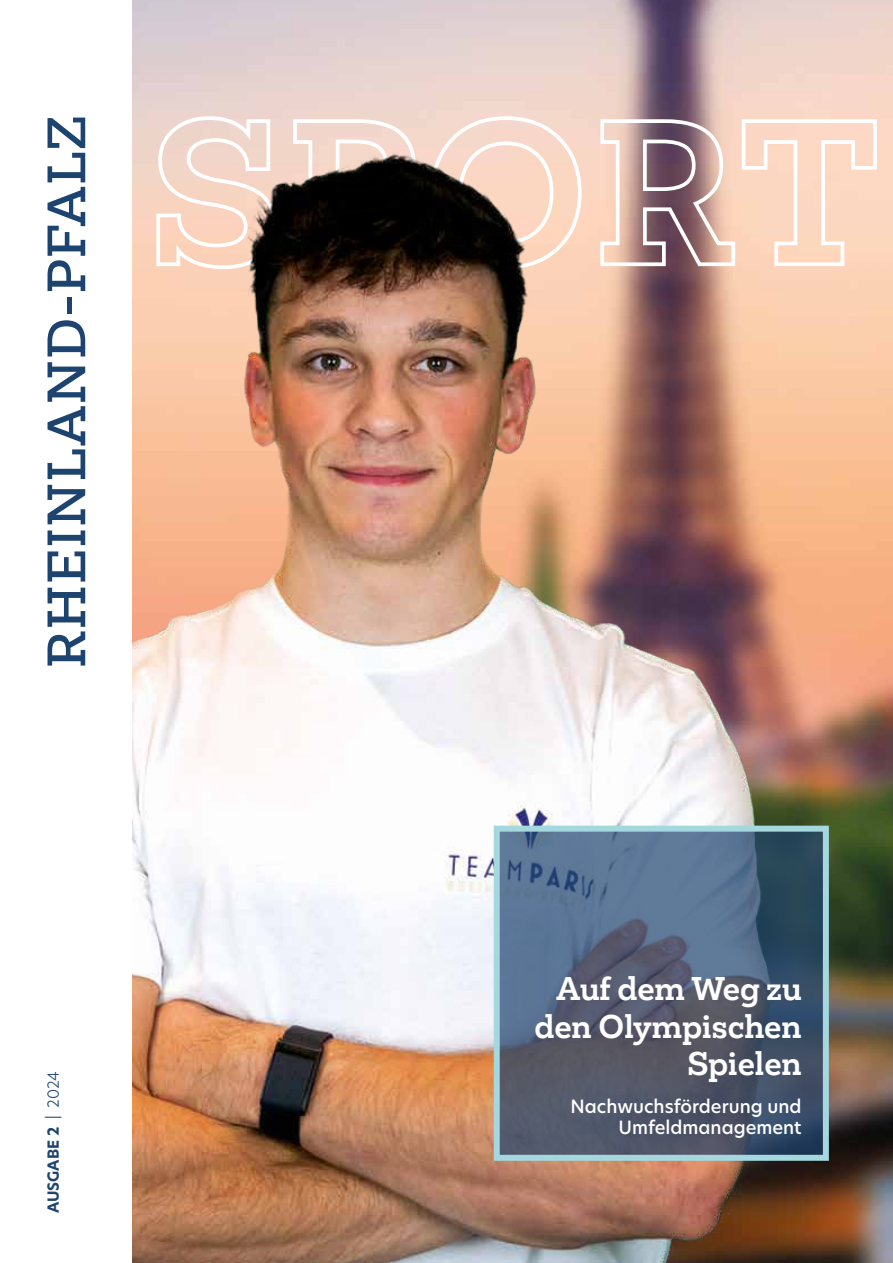
<style>
.page{position:relative;width:893px;height:1263px;background:#fff}
.page>*{position:absolute;margin:0;border:0;box-sizing:border-box;transform-origin:0 0}
.t1{font:500 49.65px "Mokoko";letter-spacing:.03em;color:#1d436f}
.t2{font:700 30px/37.5px "Mokoko";color:#fff;text-align:right}
.t3{font:500 18px/21px "New Hero";color:#fff;text-align:right}
.t4{font:700 15px "New Hero";color:#1d436f}
.s1{font-weight:300}
</style>
<div class="page">
<img style="left:133px;top:0;width:760px;height:1263px">
<svg style="left:154px;top:114px;width:725px;height:157px;background:#bba298"></svg>
<svg style="left:501px;top:833px;width:321px;height:321px;background:#4e5e75"></svg>
<div style="left:494px;top:826px;width:335px;height:335px;border:6px solid #a4d7de"></div>
<h1 class="t1" style="left:33px;top:668px;width:553px;rotate:-90deg">RHEINLAND-PFALZ</h1>
<p class="t4" style="left:43px;top:1213px;width:144px;rotate:-90deg">AUSGABE 2 <span class="s1">| 2024</span></p>
<h2 class="t2" style="left:534px;top:970px;width:269px">Auf dem Weg zu den Olympischen<br>Spielen</h2>
<p class="t3" style="left:571px;top:1095px;width:233px">Nachwuchsförderung und<br>Umfeldmanagement</p>
</div>
